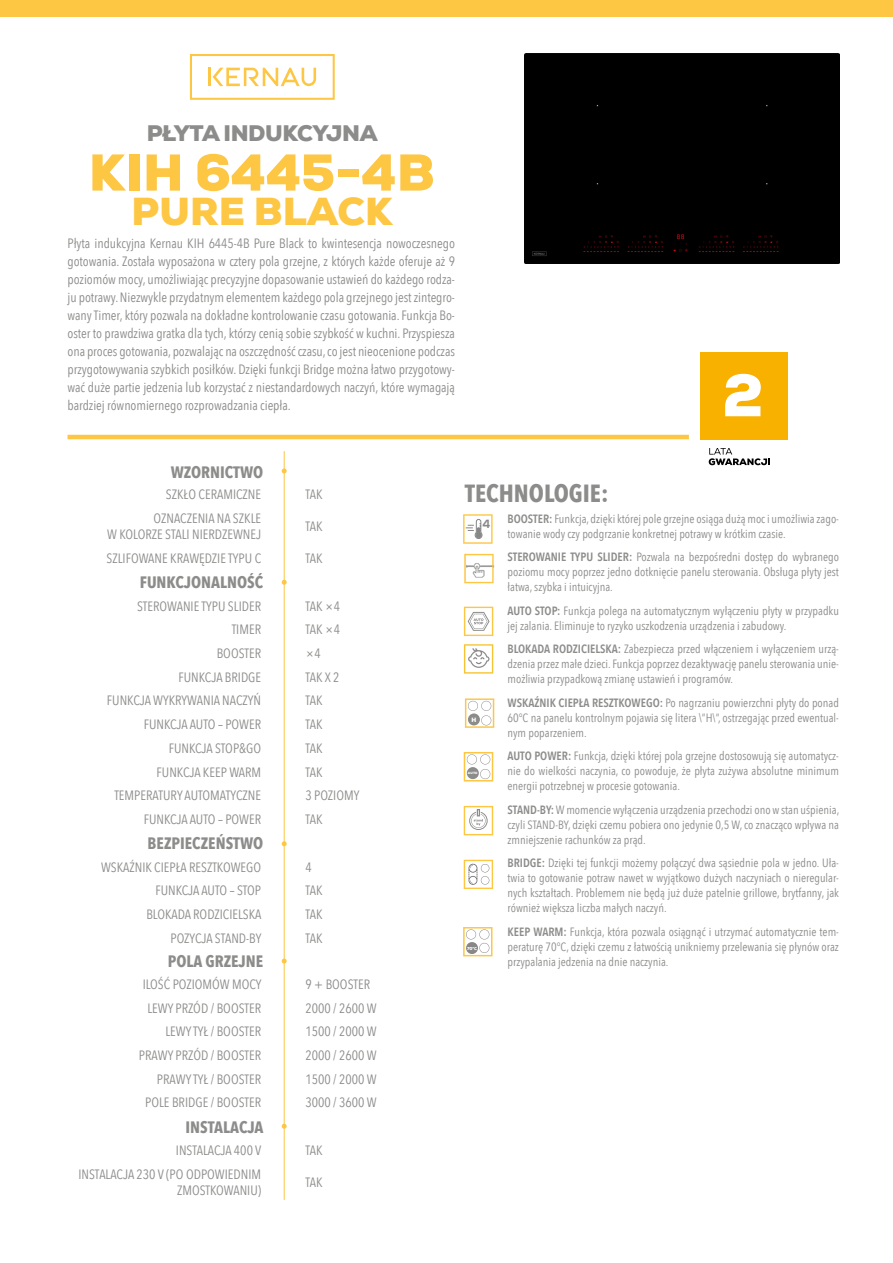
<style>
.page{position:relative;width:893px;height:1263px;background:#fff}
.page>*{position:absolute;margin:0;border:0;box-sizing:border-box;transform-origin:0 0}
.t1{font:900 51.6px "Nexa";letter-spacing:-.005em;color:#fdc643}
.t2{font:900 39px "Nexa";letter-spacing:.005em;color:#fdc643}
.t3{font:700 24.75px "Avenir Next Condensed";color:#8c8c8b}
.t4{font:900 22.5px "Nexa";letter-spacing:-.015em;color:#8c8c8b}
.t5{font:700 16.5px "Avenir Next Condensed";color:#8c8c8b}
.t6{font:13.5px/18px "Avenir Next Condensed";color:#8c8c8b;text-align:right}
.t7{font:12px/15px "Avenir Next Condensed";color:#8c8c8b;text-align:justify}
.t8{font:800 11.85px "Nexa";color:#878787}
.t9{font:900 6.15px "Nexa";color:#fff}
.t10{font:900 4.2px "Nexa";color:#fff}
.t11{font:900 3.15px "Nexa";color:#fff}
.s1{font-weight:600}
</style>
<div class="page">
<div style="left:0;top:0;width:893px;height:16px;background:#fdc643"></div>
<hr style="left:284px;top:451px;width:1px;height:749px;background:#fdc643">
<svg style="left:282px;top:580px;width:5px;height:5px"></svg>
<svg style="left:282px;top:1124px;width:5px;height:5px"></svg>
<svg style="left:282px;top:841px;width:5px;height:5px"></svg>
<svg style="left:282px;top:958px;width:5px;height:5px"></svg>
<svg style="left:282px;top:468px;width:5px;height:5px"></svg>
<hr style="left:68px;top:435px;width:621px;height:4px;background:#fdc643">
<svg style="left:464px;top:806px;width:29px;height:29px"></svg>
<svg style="left:190px;top:54px;width:145px;height:46px"></svg>
<img style="left:464px;top:583px;width:30px;height:1px">
<svg style="left:464px;top:554px;width:30px;height:29px"></svg>
<svg style="left:464px;top:644px;width:29px;height:30px"></svg>
<svg style="left:464px;top:607px;width:29px;height:29px"></svg>
<svg style="left:464px;top:752px;width:29px;height:29px"></svg>
<svg style="left:465px;top:698px;width:29px;height:30px"></svg>
<svg style="left:463px;top:514px;width:30px;height:30px"></svg>
<svg style="left:709px;top:448px;width:61px;height:17px"></svg>
<div style="left:700px;top:352px;width:88px;height:88px;background:#f9b100"></div>
<svg style="left:725px;top:374px;width:36px;height:42px"></svg>
<svg style="left:463px;top:927px;width:29px;height:29px"></svg>
<svg style="left:464px;top:860px;width:29px;height:29px"></svg>
<div style="left:524px;top:53px;width:315px;height:210px;background:#000"></div>
<h3 class="t4" style="left:147px;top:119px;width:232px">PŁYTA INDUKCYJNA</h3>
<h1 class="t1" style="left:89px;top:139px;width:348px">KIH 6445-4B</h1>
<h2 class="t2" style="left:132px;top:186px;width:262px">PURE BLACK</h2>
<p class="t6" style="left:68px;top:234px;width:389px;text-align:justify">Płyta indukcyjna Kernau KIH 6445-4B Pure Black to kwintesencja nowoczesnego gotowania. Została wyposażona w cztery pola grzejne, z których każde oferuje aż 9 poziomów mocy, umożliwiając precyzyjne dopasowanie ustawień do każdego rodza&shy;ju potrawy. Niezwykle przydatnym elementem każdego pola grzejnego jest zintegro&shy;wany Timer, który pozwala na dokładne kontrolowanie czasu gotowania. Funkcja Bo&shy;oster to prawdziwa gratka dla tych, którzy cenią sobie szybkość w kuchni. Przyspiesza ona proces gotowania, pozwalając na oszczędność czasu, co jest nieocenione podczas przygotowywania szybkich posiłków. Dzięki funkcji Bridge można łatwo przygotowy&shy;wać duże partie jedzenia lub korzystać z niestandardowych naczyń, które wymagają bardziej równomiernego rozprowadzania ciepła.</p>
<h3 class="t5" style="left:171px;top:462px;width:94px">WZORNICTWO</h3>
<p class="t6" style="left:166px;top:485px;width:97px">SZKŁO CERAMICZNE</p>
<p class="t6" style="left:305px;top:485px;width:19px">TAK</p>
<p class="t6" style="left:107px;top:509px;width:155px;line-height:16.2px">OZNACZENIA NA SZKLE<br>W KOLORZE STALI NIERDZEWNEJ</p>
<p class="t6" style="left:305px;top:517px;width:19px">TAK</p>
<p class="t6" style="left:107px;top:548px;width:156px">SZLIFOWANE KRAWĘDZIE TYPU C</p>
<p class="t6" style="left:305px;top:548px;width:19px">TAK</p>
<h3 class="t5" style="left:140px;top:572px;width:125px">FUNKCJONALNOŚĆ</h3>
<p class="t6" style="left:137px;top:596px;width:126px">STEROWANIE TYPU SLIDER</p>
<p class="t6" style="left:305px;top:596px;width:36px">TAK ×4</p>
<p class="t6" style="left:232px;top:620px;width:31px">TIMER</p>
<p class="t6" style="left:305px;top:620px;width:36px">TAK ×4</p>
<p class="t6" style="left:217px;top:644px;width:46px">BOOSTER</p>
<p class="t6" style="left:305px;top:644px;width:17px">×4</p>
<p class="t6" style="left:178px;top:667px;width:84px">FUNKCJA BRIDGE</p>
<p class="t6" style="left:305px;top:667px;width:36px">TAK X 2</p>
<p class="t6" style="left:107px;top:691px;width:156px">FUNKCJA WYKRYWANIA NACZYŃ</p>
<p class="t6" style="left:305px;top:691px;width:19px">TAK</p>
<p class="t6" style="left:144px;top:715px;width:119px">FUNKCJA AUTO – POWER</p>
<p class="t6" style="left:305px;top:715px;width:19px">TAK</p>
<p class="t6" style="left:169px;top:738px;width:94px">FUNKCJA STOP&amp;GO</p>
<p class="t6" style="left:305px;top:738px;width:19px">TAK</p>
<p class="t6" style="left:157px;top:762px;width:106px">FUNKCJA KEEP WARM</p>
<p class="t6" style="left:305px;top:762px;width:19px">TAK</p>
<p class="t6" style="left:114px;top:786px;width:148px">TEMPERATURY AUTOMATYCZNE</p>
<p class="t6" style="left:305px;top:786px;width:56px">3 POZIOMY</p>
<p class="t6" style="left:144px;top:809px;width:119px">FUNKCJA AUTO – POWER</p>
<p class="t6" style="left:305px;top:809px;width:19px">TAK</p>
<h3 class="t5" style="left:148px;top:833px;width:117px">BEZPIECZEŃSTWO</h3>
<p class="t6" style="left:101px;top:857px;width:162px">WSKAŹNIK CIEPŁA RESZTKOWEGO</p>
<p class="t6" style="left:305px;top:857px;width:8px">4</p>
<p class="t6" style="left:155px;top:881px;width:107px">FUNKCJA AUTO – STOP</p>
<p class="t6" style="left:305px;top:881px;width:19px">TAK</p>
<p class="t6" style="left:146px;top:905px;width:116px">BLOKADA RODZICIELSKA</p>
<p class="t6" style="left:305px;top:905px;width:19px">TAK</p>
<p class="t6" style="left:170px;top:928px;width:93px">POZYCJA STAND-BY</p>
<p class="t6" style="left:305px;top:928px;width:19px">TAK</p>
<h3 class="t5" style="left:168px;top:951px;width:97px">POLA GRZEJNE</h3>
<p class="t6" style="left:143px;top:974px;width:120px">ILOŚĆ POZIOMÓW MOCY</p>
<p class="t6" style="left:305px;top:974px;width:66px">9 + BOOSTER</p>
<p class="t6" style="left:147px;top:998px;width:115px">LEWY PRZÓD / BOOSTER</p>
<p class="t6" style="left:305px;top:998px;width:73px">2000 / 2600 W</p>
<p class="t6" style="left:165px;top:1022px;width:97px">LEWY TYŁ / BOOSTER</p>
<p class="t6" style="left:305px;top:1022px;width:73px">1500 / 2000 W</p>
<p class="t6" style="left:139px;top:1046px;width:124px">PRAWY PRZÓD / BOOSTER</p>
<p class="t6" style="left:305px;top:1046px;width:73px">2000 / 2600 W</p>
<p class="t6" style="left:157px;top:1069px;width:106px">PRAWY TYŁ / BOOSTER</p>
<p class="t6" style="left:305px;top:1069px;width:73px">1500 / 2000 W</p>
<p class="t6" style="left:145px;top:1093px;width:117px">POLE BRIDGE / BOOSTER</p>
<p class="t6" style="left:305px;top:1093px;width:73px">3000 / 3600 W</p>
<h3 class="t5" style="left:185px;top:1117px;width:80px">INSTALACJA</h3>
<p class="t6" style="left:176px;top:1141px;width:87px">INSTALACJA 400 V</p>
<p class="t6" style="left:305px;top:1141px;width:19px">TAK</p>
<p class="t6" style="left:78px;top:1165px;width:184px;line-height:16.2px">INSTALACJA 230 V (PO ODPOWIEDNIM<br>ZMOSTKOWANIU)</p>
<p class="t6" style="left:305px;top:1172px;width:19px">TAK</p>
<h3 class="t3" style="left:465px;top:478px;width:145px">TECHNOLOGIE:</h3>
<p class="t8" style="left:482px;top:517px;width:9px">4</p>
<p class="t9" style="left:471px;top:716px;width:6px">H</p>
<p class="t11" style="left:468px;top:771px;width:11px">AUTO</p>
<p class="t10" style="left:467px;top:945px;width:12px">70°C</p>
<p class="t7" style="left:507px;top:510px;width:333px"><span class="s1">BOOSTER:</span> Funkcja, dzięki której pole grzejne osiąga dużą moc i umożliwia zago&shy;towanie wody czy podgrzanie konkretnej potrawy w krótkim czasie.</p>
<p class="t7" style="left:507px;top:549px;width:333px"><span class="s1">STEROWANIE TYPU SLIDER:</span> Pozwala na bezpośredni dostęp do wybranego poziomu mocy poprzez jedno dotknięcie panelu sterowania. Obsługa płyty jest łatwa, szybka i intuicyjna.</p>
<p class="t7" style="left:507px;top:602px;width:333px"><span class="s1">AUTO STOP:</span> Funkcja polega na automatycznym wyłączeniu płyty w przypadku jej zalania. Eliminuje to ryzyko uszkodzenia urządzenia i zabudowy.</p>
<p class="t7" style="left:507px;top:641px;width:333px"><span class="s1">BLOKADA RODZICIELSKA:</span> Zabezpiecza przed włączeniem i wyłączeniem urzą&shy;dzenia przez małe dzieci. Funkcja poprzez dezaktywację panelu sterowania unie&shy;możliwia przypadkową zmianę ustawień i programów.</p>
<p class="t7" style="left:507px;top:694px;width:333px"><span class="s1">WSKAŹNIK CIEPŁA RESZTKOWEGO:</span> Po nagrzaniu powierzchni płyty do ponad 60°C na panelu kontrolnym pojawia się litera \”H\”, ostrzegając przed ewentual&shy;nym poparzeniem.</p>
<p class="t7" style="left:507px;top:748px;width:333px"><span class="s1">AUTO POWER:</span> Funkcja, dzięki której pola grzejne dostosowują się automatycz&shy;nie do wielkości naczynia, co powoduje, że płyta zużywa absolutne minimum energii potrzebnej w procesie gotowania.</p>
<p class="t7" style="left:507px;top:801px;width:333px"><span class="s1">STAND-BY:</span> W momencie wyłączenia urządzenia przechodzi ono w stan uśpienia, czyli STAND-BY, dzięki czemu pobiera ono jedynie 0,5 W, co znacząco wpływa na zmniejszenie rachunków za prąd.</p>
<p class="t7" style="left:507px;top:855px;width:333px"><span class="s1">BRIDGE:</span> Dzięki tej funkcji możemy połączyć dwa sąsiednie pola w jedno. Uła&shy;twia to gotowanie potraw nawet w wyjątkowo dużych naczyniach o nieregular&shy;nych kształtach. Problemem nie będą już duże patelnie grillowe, brytfanny, jak również większa liczba małych naczyń.</p>
<p class="t7" style="left:507px;top:923px;width:333px"><span class="s1">KEEP WARM:</span> Funkcja, która pozwala osiągnąć i utrzymać automatycznie tem&shy;peraturę 70°C, dzięki czemu z łatwością unikniemy przelewania się płynów oraz przypalania jedzenia na dnie naczynia.</p>
</div>
